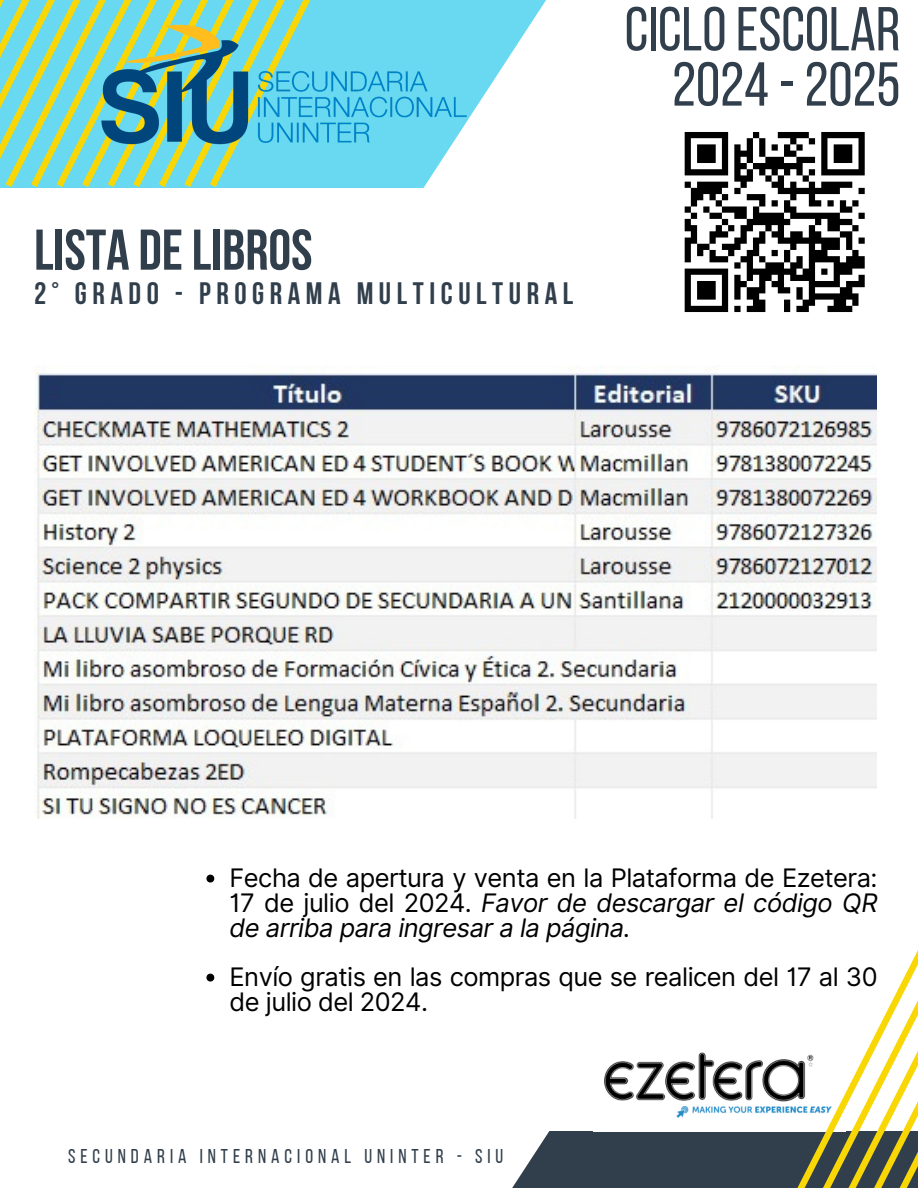
<style>
.page{position:relative;width:918px;height:1188px;background:#fff}
.page>*{position:absolute;margin:0;border:0;box-sizing:border-box;transform-origin:0 0}
.t1{font:61.95px/55.2px "Bebas Neue";color:#313f4c;text-align:right}
.t2{font:700 57.3px "Bebas Neue";color:#313f4c}
.t3{font:700 30.9px "Bebas Neue";letter-spacing:.18em;color:#313f4c}
.t4{font:25.5px/24.8px "Inter";letter-spacing:-.02em;color:#000;text-align:justify}
.t5{font:19.95px "Bebas Neue";letter-spacing:.25em;color:#313f4c}
.s1{font-style:italic}
</style>
<div class="page">
<svg style="left:512px;top:1131px;width:141px;height:57px;background:#4d5965"></svg>
<svg style="left:481px;top:0;width:65px;height:100px"></svg>
<svg style="left:0;top:0;width:80px;height:187px;background:#90d8af"></svg>
<img style="left:80px;top:0;width:400px;height:188px">
<img style="left:604px;top:1061px;width:49px;height:40px">
<svg style="left:653px;top:950px;width:265px;height:238px"></svg>
<svg style="left:684px;top:132px;width:181px;height:180px"></svg>
<img style="left:34px;top:367px;width:843px;height:452px">
<svg style="left:206px;top:875px;width:8px;height:8px"></svg>
<svg style="left:206px;top:974px;width:8px;height:8px"></svg>
<h2 class="t2" style="left:34px;top:227px;width:280px">LISTA DELIBROS</h2>
<p class="t3" style="left:34px;top:281px;width:541px">2° GRADO - PROGRAMA MULTICULTURAL</p>
<p class="t1" style="left:625px;top:7px;width:277px">CICLOESCOLAR<br>2024 -2025</p>
<p class="t4" style="left:230px;top:865px;width:650px">Fecha de apertura y venta en la Plataforma de Ezetera:<br>17 de julio del 2024. <span class="s1">Favor de descargar el código QR de arriba para ingresar a la página.</span></p>
<p class="t4" style="left:230px;top:964px;width:650px">Envío gratis en las compras que se realicen del 17 al 30 de julio del 2024.</p>
<h3 class="t5" style="left:68px;top:1148px;width:437px">SECUNDARIA INTERNACIONAL UNINTER - SIU</h3>
</div>
